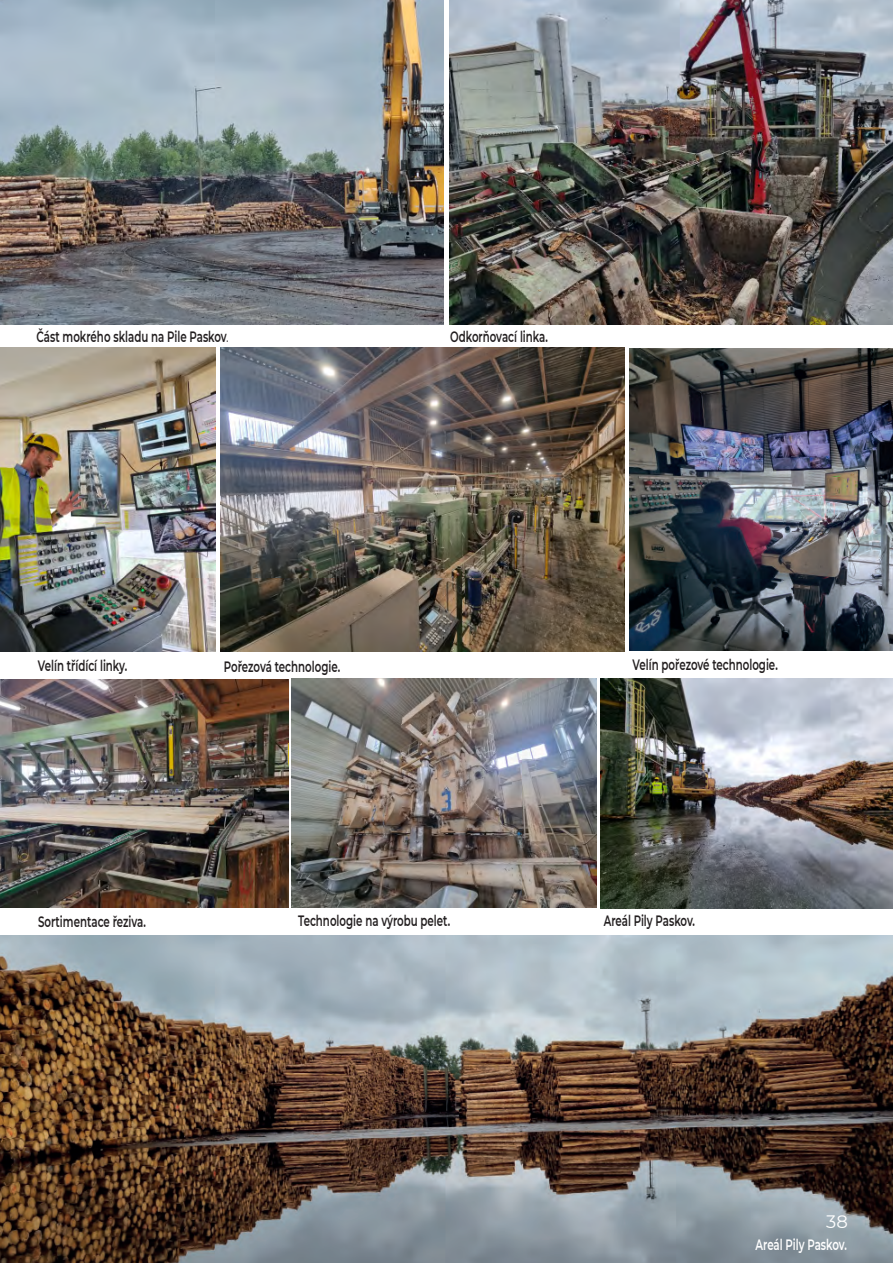
<style>
.page{position:relative;width:893px;height:1263px;background:#fff}
.page>*{position:absolute;margin:0;border:0;box-sizing:border-box;transform-origin:0 0}
.t1{font:18px "Montserrat";color:#fff}
.t2{font:600 15px "Montserrat";color:#231f20;scale:.68 1}
.t3{font:600 15px "Montserrat";letter-spacing:-.005em;color:#fff;scale:.68 1}
.s1{font-weight:400;font-style:italic}
</style>
<div class="page">
<img style="left:0;top:936px;width:893px;height:327px">
<img style="left:0;top:0;width:444px;height:325px">
<img style="left:449px;top:0;width:444px;height:324px">
<img style="left:0;top:347px;width:215px;height:304px">
<img style="left:600px;top:679px;width:293px;height:229px">
<img style="left:629px;top:348px;width:264px;height:302px">
<img style="left:220px;top:348px;width:405px;height:303px">
<img style="left:0;top:679px;width:289px;height:229px">
<img style="left:291px;top:679px;width:305px;height:229px">
<p class="t2" style="left:37px;top:326px;width:284px">Část mokrého skladu na Pile Paskov<span class="s1">.</span></p>
<p class="t2" style="left:450px;top:326px;width:145px">Odkorňovací linka.</p>
<p class="t2" style="left:38px;top:655px;width:133px">Velín třídící linky.</p>
<p class="t2" style="left:224px;top:656px;width:173px">Pořezová technologie.</p>
<p class="t2" style="left:633px;top:654px;width:215px">Velín pořezové technologie.</p>
<p class="t2" style="left:38px;top:910px;width:160px">Sortimentace řeziva.</p>
<p class="t2" style="left:298px;top:910px;width:225px">Technologie na výrobu pelet.</p>
<p class="t2" style="left:604px;top:910px;width:136px">Areál Pily Paskov.</p>
<p class="t1" style="left:826px;top:1209px;width:23px">38</p>
<p class="t3" style="left:756px;top:1234px;width:136px">Areál Pily Paskov.</p>
</div>
